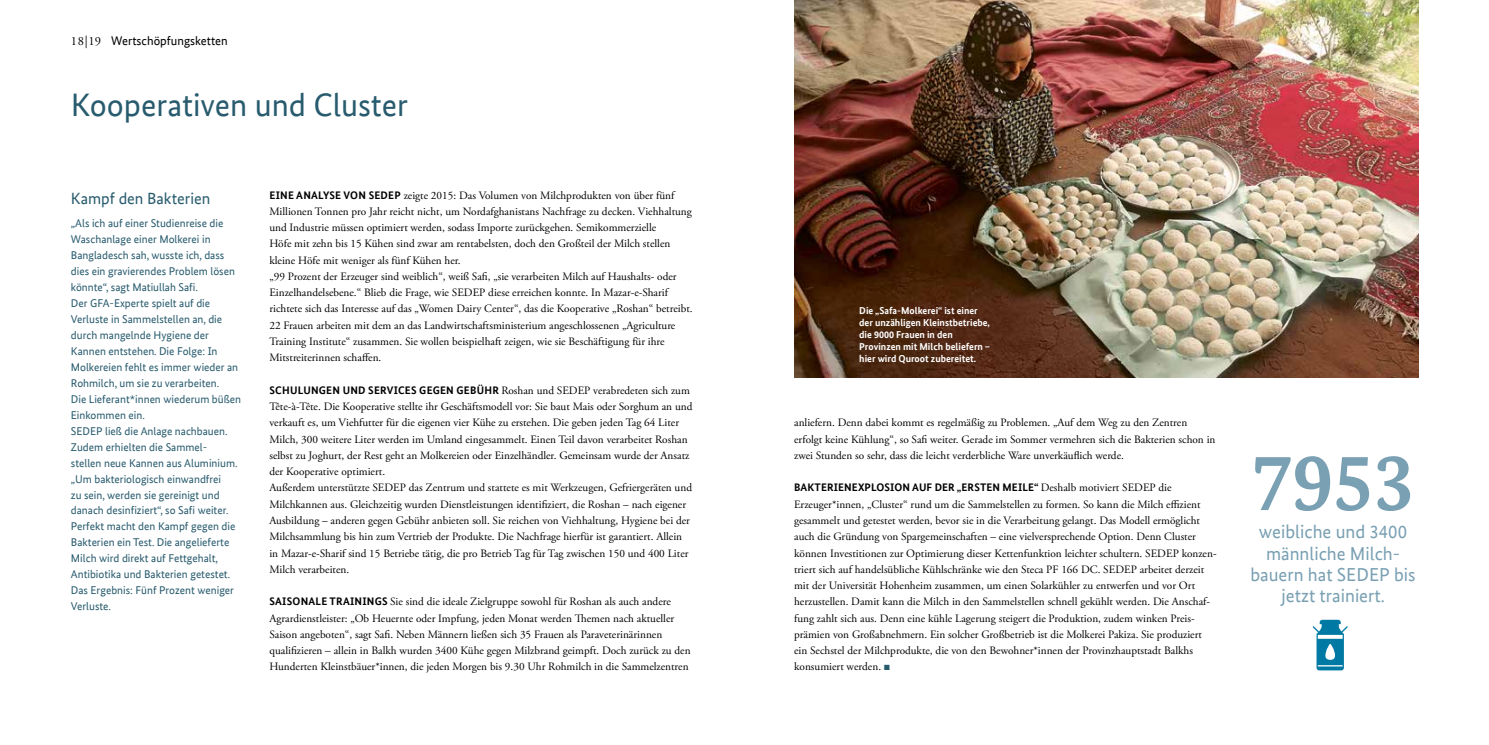
<style>
.page{position:relative;width:1489px;height:745px;background:#fff}
.page>*{position:absolute;margin:0;border:0;box-sizing:border-box;transform-origin:0 0}
.t1{font:700 81.25px "Bundes Serif Office T";color:#79a0b3}
.t2{font:32.5px "Bundes Sans Office T";color:#285b6e}
.t3{font:18.75px/21.2px "Bundes Sans Office T";color:#79a0b3;text-align:center}
.t4{font:16.25px "Bundes Sans Office T";color:#285b6e}
.t5{font:12.5px "Bundes Sans Office T";color:#000}
.t6{font:11.25px/16.2px "Adobe Garamond Pro";color:#000}
.t7{font:11.25px/16px "Bundes Sans Office T";color:#285b6e}
.t8{font:700 11px "Bundes Sans Office T";letter-spacing:.01em;color:#000}
.t9{font:700 10px/12px "Bundes Sans Office T";color:#fff}
.s1{font-family:"Adobe Garamond Pro"}
.s2{font-family:"Bundes Sans Office T";font-weight:700;font-size:11px}
.s3{font-family:"Adobe Garamond Pro";font-weight:400;font-size:11.25px}
.s4{color:#285b6e}
</style>
<div class="page">
<img style="left:794px;top:0;width:623px;height:377px">
<svg style="left:1312px;top:619px;width:35px;height:51px"></svg>
<p class="t5" style="left:71px;top:34px;width:158px"><span class="s1">18|19</span> Wertschöpfungsketten</p>
<h2 class="t2" style="left:71px;top:86px;width:339px">Kooperativen und Cluster</h2>
<h3 class="t4" style="left:71px;top:189px;width:141px">Kampf den Bakterien</h3>
<p class="t7" style="left:71px;top:215px;width:172px">„Als ich auf einer Studienreise die<br>Waschanlage einer Molkerei in<br>Bangladesch sah, wusste ich, dass dies ein gravierendes Problem lösen könnte“, sagt Matiullah Safi.<br>Der GFA-Experte spielt auf die<br>Verluste in Sammelstellen an, die durch mangelnde Hygiene der<br>Kannen entstehen. Die Folge: In<br>Molkereien fehlt es immer wieder an<br>Rohmilch, um sie zu verarbeiten.<br>Die Lieferant*innen wiederum büßen<br>Einkommen ein.<br>SEDEP ließ die Anlage nachbauen.<br>Zudem erhielten die Sammel-<br>stellen neue Kannen aus Aluminium. „Um bakteriologisch einwandfrei<br>zu sein, werden sie gereinigt und danach desinfiziert“, so Safi weiter.<br>Perfekt macht den Kampf gegen die<br>Bakterien ein Test. Die angelieferte<br>Milch wird direkt auf Fettgehalt,<br>Antibiotika und Bakterien getestet.<br>Das Ergebnis: Fünf Prozent weniger<br>Verluste.</p>
<p class="t6" style="left:269px;top:187px;width:424px;text-indent:134px">zeigte 2015: Das Volumen von Milchprodukten von über fünf Millionen Tonnen pro Jahr reicht nicht, um Nordafghanistans Nachfrage zu decken. Viehhaltung und Industrie müssen optimiert werden, sodass Importe zurückgehen. Semikommerzielle<br>Höfe mit zehn bis 15 Kühen sind zwar am rentabelsten, doch den Großteil der Milch stellen kleine Höfe mit weniger als fünf Kühen her.<br>„99 Prozent der Erzeuger sind weiblich“, weiß Safi, „sie verarbeiten Milch auf Haushalts- oder Einzelhandelsebene.“ Blieb die Frage, wie SEDEP diese erreichen konnte. In Mazar-e-Sharif richtete sich das Interesse auf das „Women Dairy Center“, das die Kooperative „Roshan“ betreibt.<br>22 Frauen arbeiten mit dem an das Landwirtschaftsministerium angeschlossenen „Agriculture Training Institute“ zusammen. Sie wollen beispielhaft zeigen, wie sie Beschäftigung für ihre Mitstreiterinnen schaffen.</p>
<p class="t6" style="left:269px;top:382px;width:424px"><span class="s2">Sc hu lu ng en u nd Servic es g eg en Gebühr</span> Roshan und SEDEP verabredeten sich zum Tête-à-Tête. Die Kooperative stellte ihr Geschäftsmodell vor: Sie baut Mais oder Sorghum an und verkauft es, um Viehfutter für die eigenen vier Kühe zu erstehen. Die geben jeden Tag 64 Liter Milch, 300 weitere Liter werden im Umland eingesammelt. Einen Teil davon verarbeitet Roshan selbst zu Joghurt, der Rest geht an Molkereien oder Einzelhändler. Gemeinsam wurde der Ansatz der Kooperative optimiert.<br>Außerdem unterstützte SEDEP das Zentrum und stattete es mit Werkzeugen, Gefriergeräten und Milchkannen aus. Gleichzeitig wurden Dienstleistungen identifiziert, die Roshan – nach eigener Ausbildung – anderen gegen Gebühr anbieten soll. Sie reichen von Viehhaltung, Hygiene bei der Milchsammlung bis hin zum Vertrieb der Produkte. Die Nachfrage hierfür ist garantiert. Allein in Mazar-e-Sharif sind 15 Betriebe tätig, die pro Betrieb Tag für Tag zwischen 150 und 400 Liter Milch verarbeiten.</p>
<p class="t6" style="left:269px;top:593px;width:422px"><span class="s2">Sais onale Trai ni ngs</span> Sie sind die ideale Zielgruppe sowohl für Roshan als auch andere Agrardienstleister: „Ob Heuernte oder Impfung, jeden Monat werden Themen nach aktueller Saison angeboten“, sagt Safi. Neben Männern ließen sich 35 Frauen als Paraveterinärinnen qualifizieren – allein in Balkh wurden 3400 Kühe gegen Milzbrand geimpft. Doch zurück zu den Hunderten Kleinstbäuer*innen, die jeden Morgen bis 9.30 Uhr Rohmilch in die Sammelzentren</p>
<p class="t8" style="left:269px;top:188px;width:113px">Ei ne Analyse von SEDEP</p>
<p class="t9" style="left:859px;top:304px;width:133px">Die „Safa-Molkerei“ ist einer der unzähligen Kleinstbetriebe, die 9000 Frauen in den<br>Provinzen mit Milch beliefern – hier wird Quroot zubereitet.</p>
<p class="t6" style="left:794px;top:415px;width:423px">anliefern. Denn dabei kommt es regelmäßig zu Problemen. „Auf dem Weg zu den Zentren erfolgt keine Kühlung“, so Safi weiter. Gerade im Sommer vermehren sich die Bakterien schon in zwei Stunden so sehr, dass die leicht verderbliche Ware unverkäuflich werde.</p>
<p class="t8" style="left:794px;top:481px;width:379px">Bakterienexplosion auf der „ersten Meile“ <span class="s3">Deshalb motiviert SEDEP die</span></p>
<p class="t6" style="left:794px;top:496px;width:424px">Erzeuger*innen, „Cluster“ rund um die Sammelstellen zu formen. So kann die Milch effizient gesammelt und getestet werden, bevor sie in die Verarbeitung gelangt. Das Modell ermöglicht auch die Gründung von Spargemeinschaften – eine vielversprechende Option. Denn Cluster können Investitionen zur Optimierung dieser Kettenfunktion leichter schultern. SEDEP konzen&shy;triert sich auf handelsübliche Kühlschränke wie den Steca PF 166 DC. SEDEP arbeitet derzeit mit der Universität Hohenheim zusammen, um einen Solarkühler zu entwerfen und vor Ort herzustellen. Damit kann die Milch in den Sammelstellen schnell gekühlt werden. Die Anschaf&shy;fung zahlt sich aus. Denn eine kühle Lagerung steigert die Produktion, zudem winken Preis&shy;prämien von Großabnehmern. Ein solcher Großbetrieb ist die Molkerei Pakiza. Sie produziert ein Sechstel der Milchprodukte, die von den Bewohner*innen der Provinzhauptstadt Balkhs konsumiert werden. <span class="s4">■</span></p>
<h1 class="t1" style="left:1251px;top:434px;width:164px">7953</h1>
<h3 class="t3" style="left:1250px;top:521px;width:167px">weibliche und 3400 männliche Milch&shy;bauern hat SEDEP bis jetzt trainiert.</h3>
</div>
